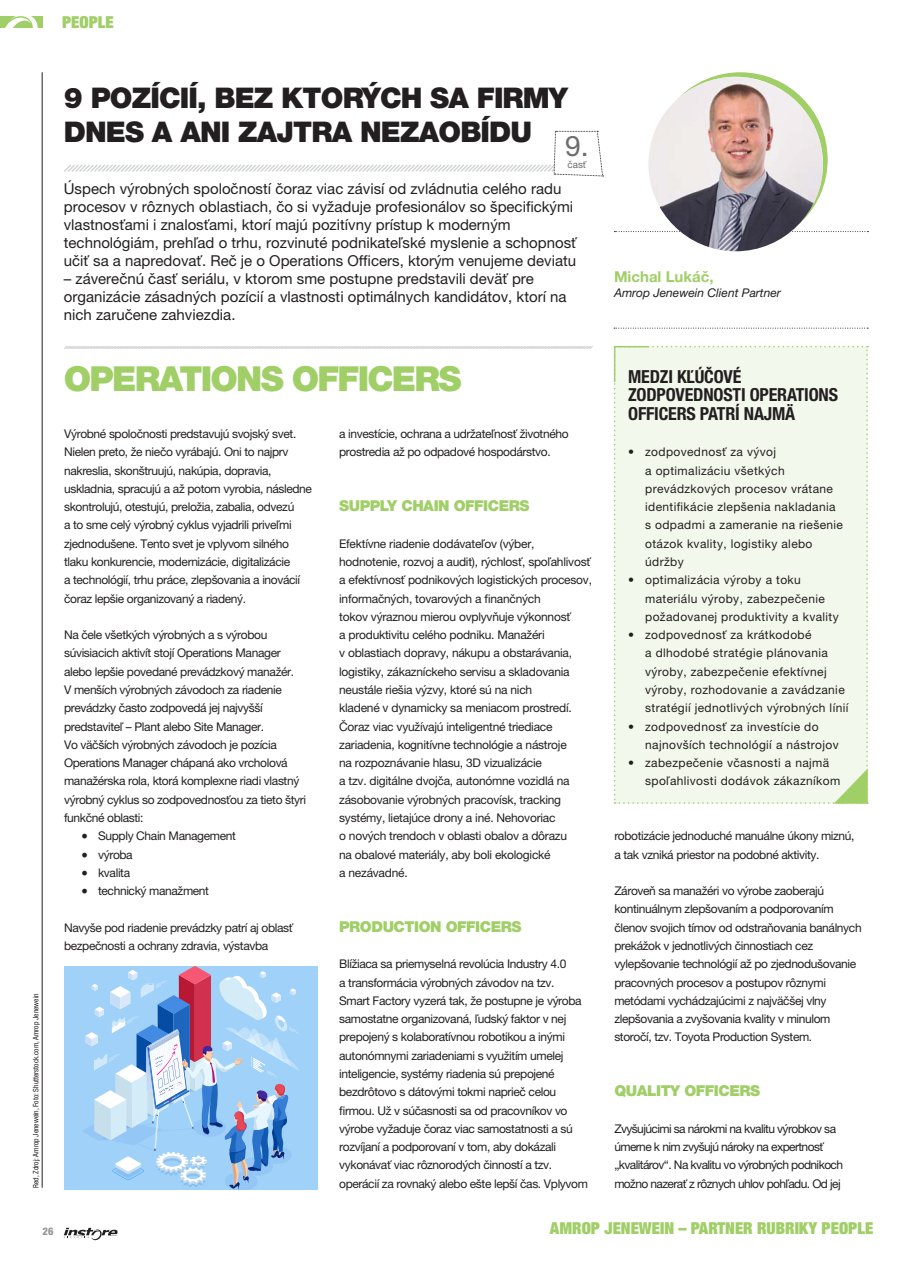
<style>
.page{position:relative;width:919px;height:1263px;background:#fff}
.page>*{position:absolute;margin:0;border:0;box-sizing:border-box;transform-origin:0 0}
.t1{font:900 34.5px "Helvetica Neue LT Pro";letter-spacing:-.05em;color:#a0ce67}
.t2{font:900 28.5px/34.2px "Helvetica Neue LT Pro";letter-spacing:-.03em;color:#231f20}
.t3{font:28.35px "Helvetica Neue LT Pro";color:#6d6e70}
.t4{font:700 condensed 18px/18.3px "Helvetica Neue LT Pro";letter-spacing:-.01em;color:#231f20}
.t5{font:900 condensed 16.5px "Helvetica Neue LT Pro";color:#a0ce67}
.t6{font:15px/18px "Helvetica Neue LT Pro";color:#231f20}
.t7{font:900 15px "Helvetica Neue LT Pro";letter-spacing:-.03em;color:#a0ce67}
.t8{font:700 15px "Helvetica Neue LT Pro";color:#a0ce67}
.t9{font:12px/18.3px "Helvetica Neue LT Pro";letter-spacing:-.03em;color:#231f20}
.t10{font:12px/18.3px "Helvetica Neue LT Pro";letter-spacing:.03em;color:#231f20}
.t11{font:12px/18.3px "Helvetica Neue LT Pro";letter-spacing:-.05em;color:#231f20}
.t12{font:italic 12px "Helvetica Neue LT Pro";color:#231f20}
.t13{font:800 condensed 10.5px "Helvetica Neue LT Pro";color:#939598}
.t14{font:9.9px "Helvetica Neue LT Pro";color:#6d6e70}
.t15{font:condensed 7.5px "Helvetica Neue LT Pro";color:#231f20}
.s1{font-family:"Minion Pro";font-size:18px}
</style>
<div class="page">
<div style="left:0;top:16px;width:43px;height:12px;background:#a0ce67"></div>
<svg style="left:5px;top:16px;width:33px;height:12px"></svg>
<svg style="left:64px;top:1228px;width:53px;height:12px"></svg>
<svg style="left:64px;top:346px;width:529px;height:3px;background:#dcddde"></svg>
<hr style="left:42px;top:72px;width:1px;height:1116px;background:#231f20">
<svg style="left:653px;top:72px;width:174px;height:175px"></svg>
<svg style="left:614px;top:328px;width:254px;height:1px"></svg>
<svg style="left:614px;top:231px;width:254px;height:1px"></svg>
<img style="left:648px;top:77px;width:174px;height:174px;border-radius:50%">
<svg style="left:64px;top:131px;width:539px;height:46px"></svg>
<div style="left:613px;top:345px;width:255px;height:459px;background:#f3f8ec"></div>
<div style="left:64px;top:966px;width:253px;height:223px;background:#a0d1f9"></div>
<svg style="left:83px;top:966px;width:217px;height:223px"></svg>
<h3 class="t5" style="left:62px;top:16px;width:53px">PEOPLE</h3>
<h2 class="t2" style="left:64px;top:84px;width:505px">9 POZÍCIÍ, BEZ KTORÝCH SA FIRMY<br>DNES A ANI ZAJTRA NEZAOBÍDU</h2>
<h3 class="t3" style="left:565px;top:136px;width:25px">9.</h3>
<p class="t14" style="left:567px;top:161px;width:21px">časť</p>
<p class="t6" style="left:64px;top:181px;width:514px">Úspech výrobných spoločností čoraz viac závisí od zvládnutia celého radu procesov v rôznych oblastiach, čo si vyžaduje profesionálov so špecifickými vlastnosťami i znalosťami, ktorí majú pozitívny prístup k moderným technológiám, prehľad o trhu, rozvinuté podnikateľské myslenie a schopnosť učiť sa a napredovať. Reč je o Operations Officers, ktorým venujeme deviatu</p>
<p class="t6" style="left:64px;top:271px;width:504px">– záverečnú časť seriálu, v ktorom sme postupne predstavili deväť pre organizácie zásadných pozícií a vlastnosti optimálnych kandidátov, ktorí na nich zaručene zahviezdia.</p>
<p class="t8" style="left:614px;top:272px;width:101px">Michal Lukáč,</p>
<p class="t12" style="left:614px;top:288px;width:168px">Amrop Jenewein Client Partner</p>
<p class="t15" style="left:33px;top:1188px;width:196px;rotate:-90deg">Red, Zdroj: Amrop Jenewein, Foto: Shutterstock.com, Amrop Jenewein</p>
<h1 class="t1" style="left:64px;top:367px;width:399px">OPERATIONS OFFICERS</h1>
<p class="t9" style="left:64px;top:426px;width:249px">Výrobné spoločnosti predstavujú svojský svet.<br>Nielen preto, že niečo vyrábajú. Oni to najprv nakreslia, skonštruujú, nakúpia, dopravia, uskladnia, spracujú a až potom vyrobia, následne skontrolujú, otestujú, preložia, zabalia, odvezú<br>a to sme celý výrobný cyklus vyjadrili priveľmi zjednodušene. Tento svet je vplyvom silného tlaku konkurencie, modernizácie, digitalizácie<br>a technológií, trhu práce, zlepšovania a inovácií čoraz lepšie organizovaný a riadený.</p>
<p class="t9" style="left:64px;top:627px;width:244px">Na čele všetkých výrobných a s výrobou súvisiacich aktivít stojí Operations Manager alebo lepšie povedané prevádzkový manažér.<br>V menších výrobných závodoch za riadenie prevádzky často zodpovedá jej najvyšší predstaviteľ – Plant alebo Site Manager.<br>Vo väčších výrobných závodoch je pozícia Operations Manager chápaná ako vrcholová manažérska rola, ktorá komplexne riadi vlastný výrobný cyklus so zodpovednosťou za tieto štyri funkčné oblasti:</p>
<p class="t9" style="left:81px;top:828px;width:156px"><span class="s1">•</span> Supply Chain Management</p>
<p class="t9" style="left:81px;top:847px;width:53px"><span class="s1">•</span> výroba</p>
<p class="t9" style="left:81px;top:865px;width:51px"><span class="s1">•</span> kvalita</p>
<p class="t9" style="left:81px;top:883px;width:129px"><span class="s1">•</span> technický manažment</p>
<p class="t9" style="left:64px;top:920px;width:230px">Navyše pod riadenie prevádzky patrí aj oblasť bezpečnosti a ochrany zdravia, výstavba</p>
<p class="t9" style="left:339px;top:426px;width:231px">a investície, ochrana a udržateľnosť životného prostredia až po odpadové hospodárstvo.</p>
<p class="t7" style="left:339px;top:500px;width:192px">SUPPLY CHAIN OFFICERS</p>
<p class="t9" style="left:339px;top:536px;width:254px">Efektívne riadenie dodávateľov (výber, hodnotenie, rozvoj a audit), rýchlosť, spoľahlivosť a efektívnosť podnikových logistických procesov, informačných, tovarových a finančných<br>tokov výraznou mierou ovplyvňuje výkonnosť<br>a produktivitu celého podniku. Manažéri<br>v oblastiach dopravy, nákupu a obstarávania, logistiky, zákazníckeho servisu a skladovania neustále riešia výzvy, ktoré sú na nich<br>kladené v dynamicky sa meniacom prostredí.<br>Čoraz viac využívajú inteligentné triediace zariadenia, kognitívne technológie a nástroje<br>na rozpoznávanie hlasu, 3D vizualizácie<br>a tzv. digitálne dvojča, autonómne vozidlá na zásobovanie výrobných pracovísk, tracking systémy, lietajúce drony a iné. Nehovoriac<br>o nových trendoch v oblasti obalov a dôrazu<br>na obalové materiály, aby boli ekologické<br>a nezávadné.</p>
<p class="t7" style="left:339px;top:921px;width:184px">PRODUCTION OFFICERS</p>
<p class="t9" style="left:339px;top:956px;width:250px">Blížiaca sa priemyselná revolúcia Industry 4.0<br>a transformácia výrobných závodov na tzv.<br>Smart Factory vyzerá tak, že postupne je výroba samostatne organizovaná, ľudský faktor v nej prepojený s kolaboratívnou robotikou a inými autonómnymi zariadeniami s využitím umelej inteligencie, systémy riadenia sú prepojené bezdrôtovo s dátovými tokmi naprieč celou firmou. Už v súčasnosti sa od pracovníkov vo výrobe vyžaduje čoraz viac samostatnosti a sú rozvíjaní a podporovaní v tom, aby dokázali vykonávať viac rôznorodých činností a tzv. operácií za rovnaký alebo ešte lepší čas. Vplyvom</p>
<h3 class="t4" style="left:628px;top:370px;width:211px">MEDZI KĽÚČOVÉ<br>ZODPOVEDNOSTI OPERATIONS<br>OFFICERS PATRÍ NAJMÄ</h3>
<p class="t10" style="left:645px;top:444px;width:199px;text-indent:-17px">• zodpovednosť za vývoj<br>a optimalizáciu všetkých prevádzkových procesov vrátane identifikácie zlepšenia nakladania s odpadmi a zameranie na riešenie otázok kvality, logistiky alebo údržby</p>
<p class="t10" style="left:645px;top:572px;width:195px;text-indent:-17px">• optimalizácia výroby a toku materiálu výroby, zabezpečenie požadovanej produktivity a kvality</p>
<p class="t10" style="left:645px;top:627px;width:205px;text-indent:-17px">• zodpovednosť za krátkodobé<br>a dlhodobé stratégie plánovania výroby, zabezpečenie efektívnej výroby, rozhodovanie a zavádzanie stratégií jednotlivých výrobných línií</p>
<p class="t10" style="left:645px;top:719px;width:195px;text-indent:-17px">• zodpovednosť za investície do najnovších technológií a nástrojov</p>
<p class="t10" style="left:645px;top:755px;width:196px;text-indent:-17px">• zabezpečenie včasnosti a najmä spoľahlivosti dodávok zákazníkom</p>
<p class="t9" style="left:614px;top:828px;width:242px">robotizácie jednoduché manuálne úkony miznú, a tak vzniká priestor na podobné aktivity.</p>
<p class="t9" style="left:614px;top:883px;width:249px">Zároveň sa manažéri vo výrobe zaoberajú kontinuálnym zlepšovaním a podporovaním členov svojich tímov od odstraňovania banálnych prekážok v jednotlivých činnostiach cez vylepšovanie technológií až po zjednodušovanie pracovných procesov a postupov rôznymi metódami vychádzajúcimi z najväčšej vlny zlepšovania a zvyšovania kvality v minulom storočí, tzv. Toyota Production System.</p>
<p class="t7" style="left:614px;top:1085px;width:147px">QUALITY OFFICERS</p>
<p class="t11" style="left:614px;top:1121px;width:230px">Zvyšujúcimi sa nárokmi na kvalitu výrobkov sa úmerne k nim zvyšujú nároky na expertnosť „kvalitárov“. Na kvalitu vo výrobných podnikoch</p>
<p class="t11" style="left:614px;top:1176px;width:228px">možno nazerať z rôznych uhlov pohľadu. Od jej</p>
<p class="t13" style="left:43px;top:1228px;width:12px">26</p>
<h3 class="t5" style="left:550px;top:1222px;width:325px">AMROP JENEWEIN – PARTNER RUBRIKY PEOPLE</h3>
</div>
